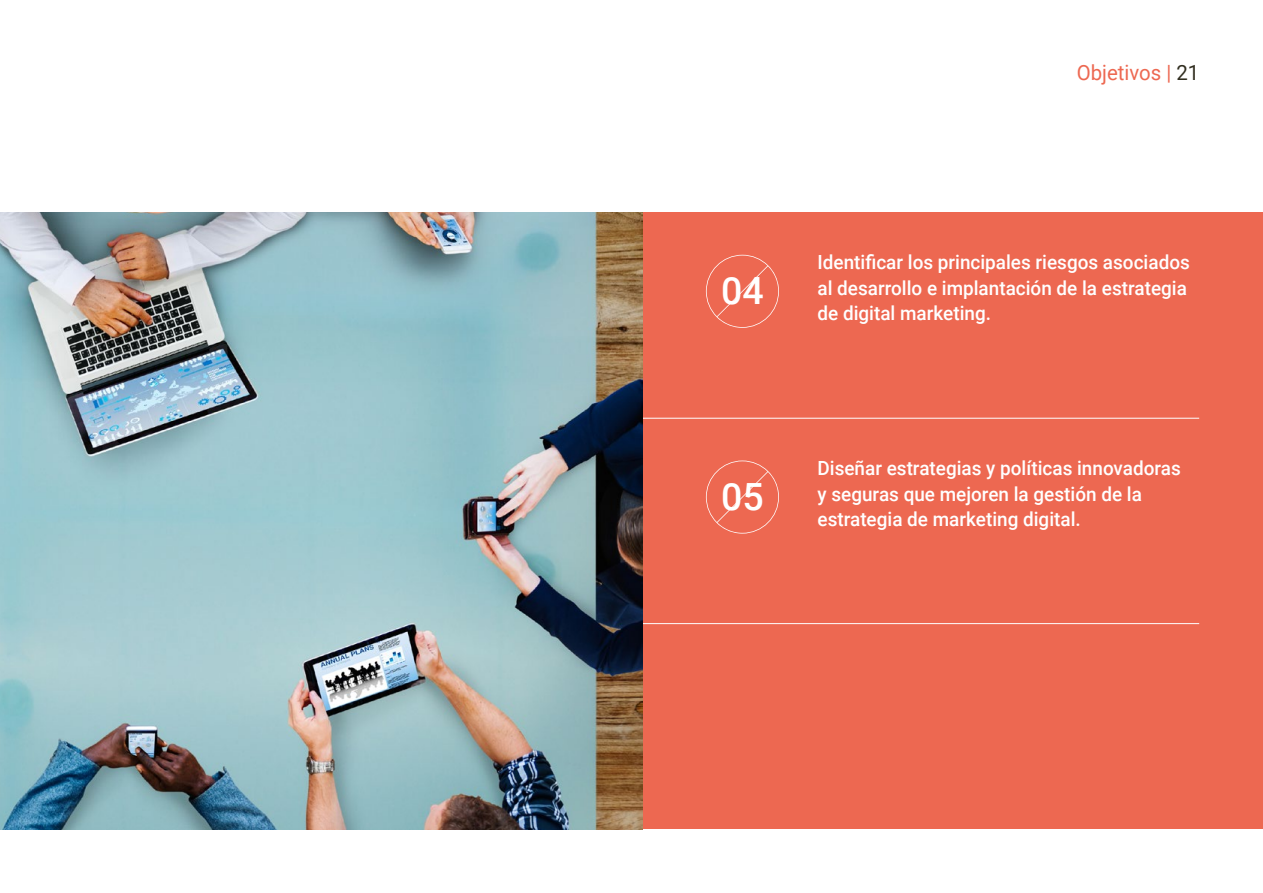
<style>
.page{position:relative;width:1263px;height:893px;background:#fff}
.page>*{position:absolute;margin:0;border:0;box-sizing:border-box;transform-origin:0 0}
.t1{font:500 37.5px "Roboto";color:#fff}
.t2{font:21px "Roboto";color:#ed6851}
.t3{font:500 19.5px/25.5px "Roboto";color:#fff}
.s1{color:#312e20}
</style>
<div class="page">
<div style="left:642px;top:213px;width:621px;height:616px;background:#ed6851"></div>
<svg style="left:706px;top:461px;width:73px;height:73px"></svg>
<svg style="left:706px;top:255px;width:73px;height:73px"></svg>
<hr style="left:0;top:418px;width:1199px;height:1px;background:#fff">
<hr style="left:0;top:623px;width:1199px;height:1px;background:#fff">
<img style="left:0;top:213px;width:642px;height:616px">
<p class="t2" style="left:1077px;top:57px;width:124px">Objetivos | <span class="s1">21</span></p>
<h1 class="t1" style="left:721px;top:264px;width:44px">04</h1>
<h1 class="t1" style="left:721px;top:470px;width:44px">05</h1>
<p class="t3" style="left:817px;top:249px;width:374px">Identificar los principales riesgos asociados al desarrollo e implantación de la estrategia de digital marketing.</p>
<p class="t3" style="left:817px;top:455px;width:365px">Diseñar estrategias y políticas innovadoras y seguras que mejoren la gestión de la estrategia de marketing digital.</p>
</div>
